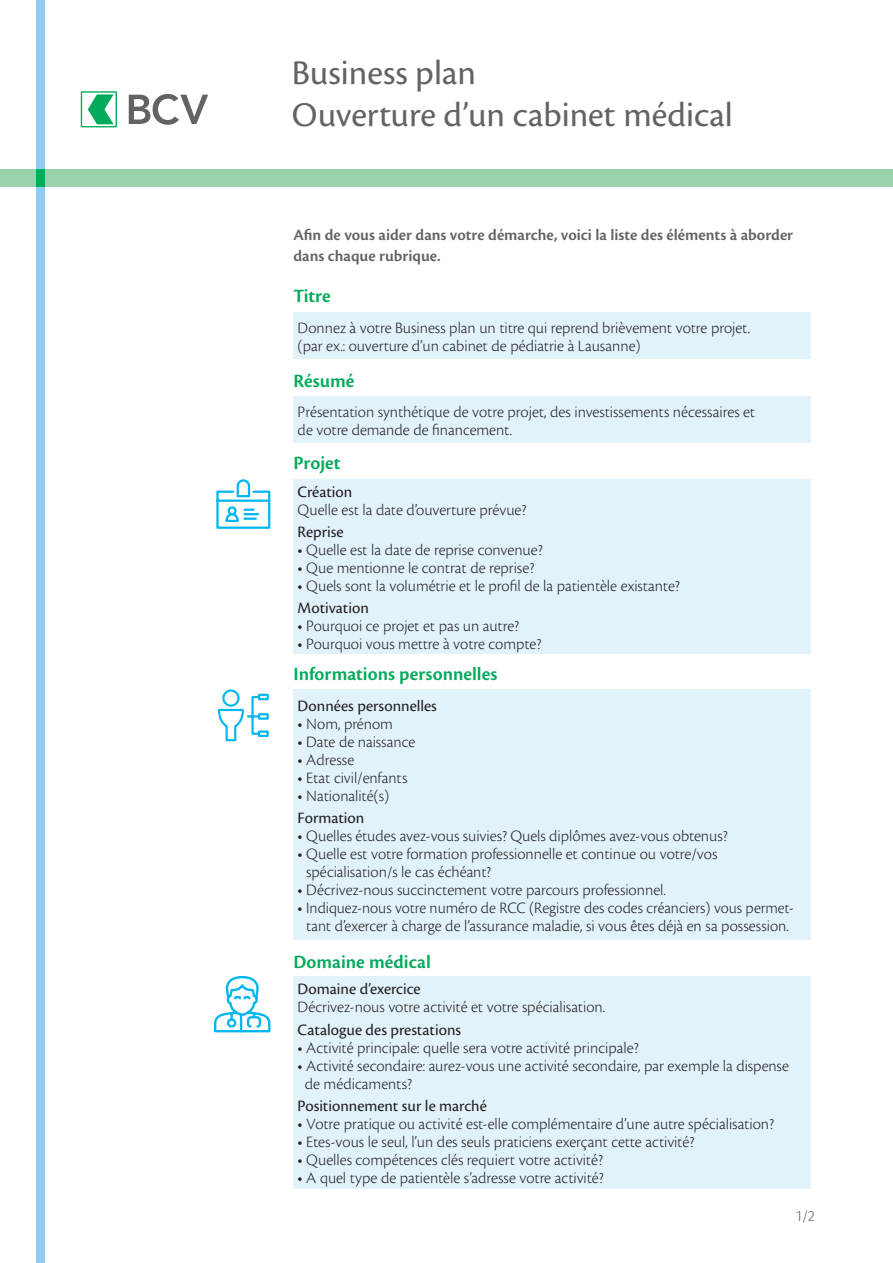
<style>
.page{position:relative;width:893px;height:1263px;background:#fff}
.page>*{position:absolute;margin:0;border:0;box-sizing:border-box;transform-origin:0 0}
.t1{font:36px/42px "Cronos Pro";color:#636366}
.t2{font:600 19.5px "Cronos Pro";color:#00ab5b}
.t3{font:300 16.5px/18px "Cronos Pro";color:#231f20}
.t4{font:16.5px "Cronos Pro";color:#231f20}
.t5{font:600 16.5px/21px "Cronos Pro";color:#636366}
.t6{font:300 16.5px "Cronos Pro";color:#636366}
.s1{font-weight:400}
</style>
<div class="page">
<div style="left:0;top:170px;width:893px;height:17px;background:#9ad2ae"></div>
<div style="left:36px;top:0;width:9px;height:1263px;background:#8fcef1"></div>
<div style="left:36px;top:170px;width:9px;height:17px;background:#00ab5b"></div>
<svg style="left:129px;top:94px;width:79px;height:31px"></svg>
<div style="left:81px;top:91px;width:36px;height:36px;background:#5ec997"></div>
<div style="left:82px;top:93px;width:34px;height:33px;background:#fff"></div>
<svg style="left:88px;top:94px;width:25px;height:30px"></svg>
<div style="left:293px;top:479px;width:518px;height:175px;background:#e1f2fb"></div>
<div style="left:293px;top:396px;width:518px;height:47px;background:#e1f2fb"></div>
<div style="left:293px;top:689px;width:518px;height:251px;background:#e1f2fb"></div>
<div style="left:293px;top:976px;width:518px;height:212px;background:#e1f2fb"></div>
<div style="left:293px;top:313px;width:518px;height:46px;background:#e1f2fb"></div>
<svg style="left:216px;top:479px;width:55px;height:50px"></svg>
<svg style="left:218px;top:689px;width:51px;height:53px"></svg>
<svg style="left:214px;top:976px;width:57px;height:57px"></svg>
<h1 class="t1" style="left:292px;top:52px;width:442px">Business plan<br>Ouverture d’un cabinet médical</h1>
<p class="t5" style="left:293px;top:225px;width:501px">Afin de vous aider dans votre démarche, voici la liste des éléments à aborder dans chaque rubrique.</p>
<p class="t2" style="left:293px;top:285px;width:39px">Titre</p>
<p class="t3" style="left:298px;top:319px;width:454px">Donnez à votre Business plan un titre qui reprend brièvement votre projet. (par ex.: ouverture d’un cabinet de pédiatrie à Lausanne)</p>
<p class="t2" style="left:293px;top:370px;width:63px">Résumé</p>
<p class="t3" style="left:298px;top:403px;width:459px">Présentation synthétique de votre projet, des investissements nécessaires et de votre demande de financement.</p>
<p class="t2" style="left:293px;top:452px;width:49px">Projet</p>
<p class="t4" style="left:298px;top:482px;width:56px">Création</p>
<p class="t3" style="left:298px;top:500px;width:230px">Quelle est la date d’ouverture prévue?</p>
<p class="t4" style="left:298px;top:522px;width:48px">Reprise</p>
<p class="t3" style="left:298px;top:541px;width:246px"><span class="s1">•</span> Quelle est la date de reprise convenue?</p>
<p class="t3" style="left:298px;top:559px;width:238px"><span class="s1">•</span> Que mentionne le contrat de reprise?</p>
<p class="t3" style="left:298px;top:575px;width:384px;line-height:22.2px"><span class="s1">•</span> Quels sont la volumétrie et le profil de la patientèle existante?<br><span class="s1">Motivation</span></p>
<p class="t3" style="left:298px;top:617px;width:223px"><span class="s1">•</span> Pourquoi ce projet et pas un autre?</p>
<p class="t3" style="left:298px;top:635px;width:245px"><span class="s1">•</span> Pourquoi vous mettre à votre compte?</p>
<p class="t2" style="left:293px;top:663px;width:206px">Informations personnelles</p>
<p class="t4" style="left:298px;top:696px;width:141px">Données personnelles</p>
<p class="t3" style="left:298px;top:714px;width:97px"><span class="s1">•</span> Nom, prénom</p>
<p class="t3" style="left:298px;top:732px;width:119px"><span class="s1">•</span> Date de naissance</p>
<p class="t3" style="left:298px;top:750px;width:58px"><span class="s1">•</span> Adresse</p>
<p class="t3" style="left:298px;top:768px;width:111px"><span class="s1">•</span> Etat civil/enfants</p>
<p class="t3" style="left:298px;top:784px;width:93px;line-height:22.2px"><span class="s1">•</span> Nationalité(s)<br><span class="s1">Formation</span></p>
<p class="t3" style="left:298px;top:827px;width:432px"><span class="s1">•</span> Quelles études avez-vous suivies? Quels diplômes avez-vous obtenus?</p>
<p class="t3" style="left:306px;top:845px;width:413px;text-indent:-8px"><span class="s1">•</span> Quelle est votre formation professionnelle et continue ou votre/vos spécialisation/s le cas échéant?</p>
<p class="t3" style="left:298px;top:881px;width:370px"><span class="s1">•</span> Décrivez-nous succinctement votre parcours professionnel.</p>
<p class="t3" style="left:298px;top:899px;width:498px;text-align:center"><span class="s1">•</span> Indiquez-nous votre numéro de RCC (Registre des codes créanciers) vous permet&shy;tant d’exercer à charge de l’assurance maladie, si vous êtes déjà en sa possession.</p>
<p class="t2" style="left:293px;top:951px;width:139px">Domaine médical</p>
<p class="t4" style="left:298px;top:980px;width:125px">Domaine d’exercice</p>
<p class="t3" style="left:298px;top:998px;width:309px">Décrivez-nous votre activité et votre spécialisation.</p>
<p class="t4" style="left:298px;top:1020px;width:165px">Catalogue des prestations</p>
<p class="t3" style="left:298px;top:1038px;width:342px"><span class="s1">•</span> Activité principale: quelle sera votre activité principale?</p>
<p class="t3" style="left:305px;top:1056px;width:486px;text-indent:-7px"><span class="s1">•</span> Activité secondaire: aurez-vous une activité secondaire, par exemple la dispense de médicaments?</p>
<p class="t4" style="left:298px;top:1096px;width:191px">Positionnement sur le marché</p>
<p class="t3" style="left:298px;top:1115px;width:478px"><span class="s1">•</span> Votre pratique ou activité est-elle complémentaire d’une autre spécialisation?</p>
<p class="t3" style="left:298px;top:1133px;width:398px"><span class="s1">•</span> Etes-vous le seul, l’un des seuls praticiens exerçant cette activité?</p>
<p class="t3" style="left:298px;top:1151px;width:307px"><span class="s1">•</span> Quelles compétences clés requiert votre activité?</p>
<p class="t3" style="left:298px;top:1169px;width:307px"><span class="s1">•</span> A quel type de patientèle s’adresse votre activité?</p>
<p class="t6" style="left:795px;top:1206px;width:21px">1/2</p>
</div>
